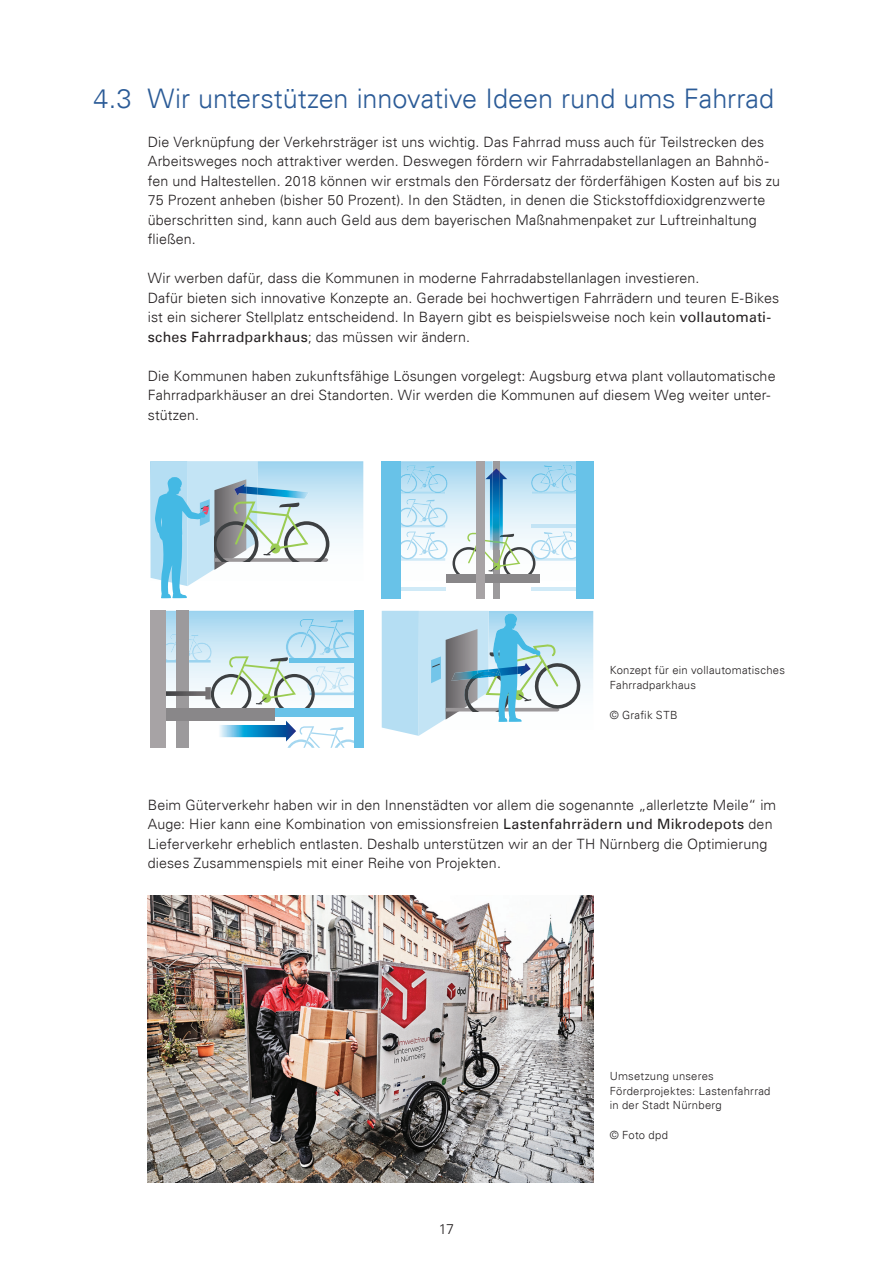
<style>
.page{position:relative;width:893px;height:1263px;background:#fff}
.page>*{position:absolute;margin:0;border:0;box-sizing:border-box;transform-origin:0 0}
.t1{font:300 27px "Univers LT";color:#2b5b97}
.t2{font:300 14.25px/19.5px "Univers LT";letter-spacing:.005em;color:#231f20}
.t3{font:300 11.25px/14.7px "Univers LT";letter-spacing:.02em;color:#231f20}
.s1{font-weight:400}
</style>
<div class="page">
<svg style="left:382px;top:461px;width:211px;height:137px"></svg>
<div style="left:150px;top:611px;width:16px;height:137px;background:#a7a3a5"></div>
<svg style="left:166px;top:611px;width:198px;height:137px"></svg>
<div style="left:354px;top:611px;width:9px;height:137px;background:#68c2e8"></div>
<svg style="left:382px;top:611px;width:211px;height:125px"></svg>
<img style="left:498px;top:666px;width:19px;height:10px">
<svg style="left:150px;top:461px;width:213px;height:137px"></svg>
<img style="left:148px;top:895px;width:445px;height:287px">
<h1 class="t1" style="left:94px;top:82px;width:682px">4.3 Wir unterstützen innovative Ideen rund ums Fahrrad</h1>
<p class="t2" style="left:148px;top:132px;width:634px">Die Verknüpfung der Verkehrsträger ist uns wichtig. Das Fahrrad muss auch für Teilstrecken des Arbeitsweges noch attraktiver werden. Deswegen fördern wir Fahrradabstellanlagen an Bahnhö&shy;fen und Haltestellen. 2018 können wir erstmals den Fördersatz der förderfähigen Kosten auf bis zu 75 Prozent anheben (bisher 50 Prozent). In den Städten, in denen die Stickstoffdioxidgrenzwerte überschritten sind, kann auch Geld aus dem bayerischen Maßnahmenpaket zur Luftreinhaltung fließen.</p>
<p class="t2" style="left:148px;top:268px;width:633px">Wir werben dafür, dass die Kommunen in moderne Fahrradabstellanlagen investieren.<br>Dafür bieten sich innovative Konzepte an. Gerade bei hochwertigen Fahrrädern und teuren E-Bikes ist ein sicherer Stellplatz entscheidend. In Bayern gibt es beispielsweise noch kein <span class="s1">vollautomati&shy;sches Fahrradparkhaus</span>; das müssen wir ändern.</p>
<p class="t2" style="left:148px;top:366px;width:629px">Die Kommunen haben zukunftsfähige Lösungen vorgelegt: Augsburg etwa plant vollautomatische<br>Fahrradparkhäuser an drei Standorten. Wir werden die Kommunen auf diesem Weg weiter unter&shy;stützen.</p>
<p class="t3" style="left:610px;top:663px;width:177px">Konzept für ein vollautomatisches<br>Fahrradparkhaus</p>
<p class="t3" style="left:610px;top:707px;width:69px">© Grafik STB</p>
<p class="t2" style="left:148px;top:795px;width:630px">Beim Güterverkehr haben wir in den Innenstädten vor allem die sogenannte „allerletzte Meile“ im Auge: Hier kann eine Kombination von emissionsfreien <span class="s1">Lastenfahrrädern und Mikrodepots</span> den Lieferverkehr erheblich entlasten. Deshalb unterstützen wir an der TH Nürnberg die Optimierung dieses Zusammenspiels mit einer Reihe von Projekten.</p>
<p class="t2" style="left:439px;top:1219px;width:17px">17</p>
<p class="t3" style="left:610px;top:1068px;width:162px">Umsetzung unseres<br>Förderprojektes: Lastenfahrrad in der Stadt Nürnberg</p>
<p class="t3" style="left:610px;top:1127px;width:60px">© Foto dpd</p>
</div>
